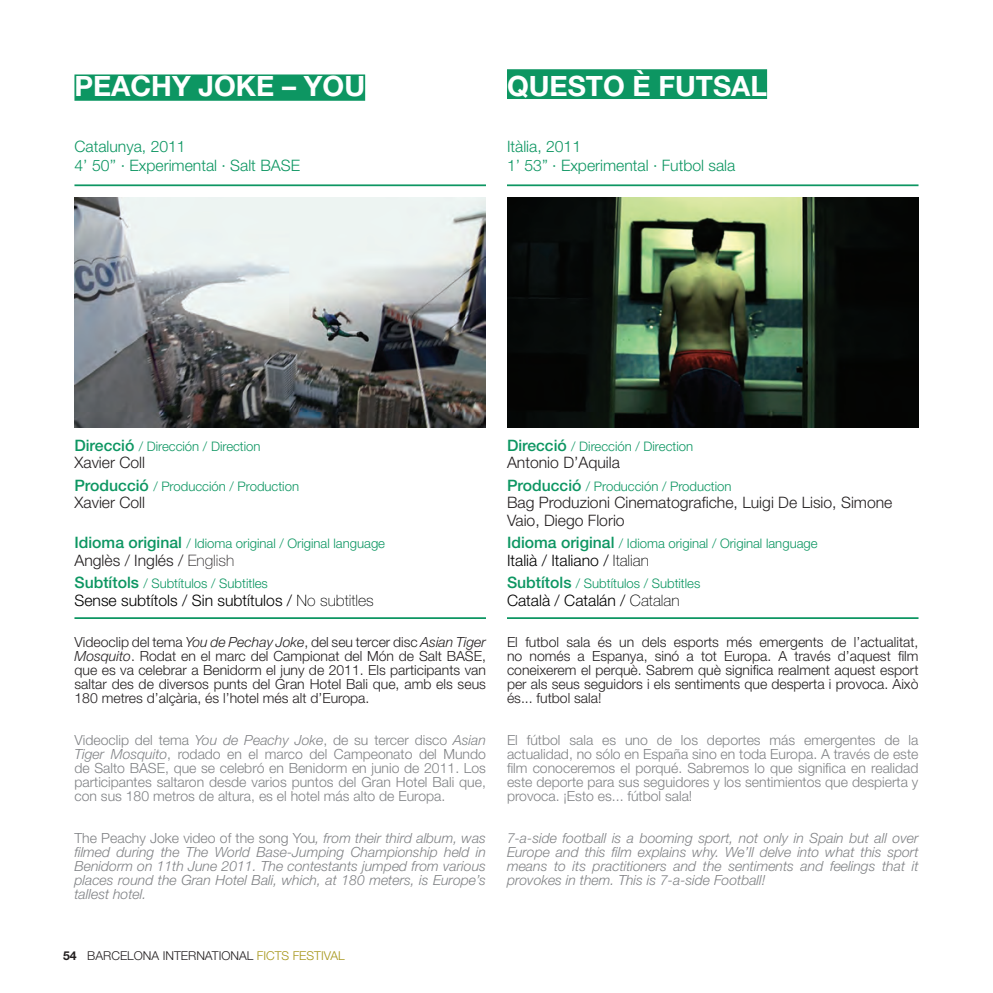
<style>
.page{position:relative;width:993px;height:993px;background:#fff}
.page>*{position:absolute;margin:0;border:0;box-sizing:border-box;transform-origin:0 0}
.t1{font:700 28px "Helvetica Neue";color:#fff}
.t2{font:300 15.75px/17.5px "Helvetica Neue";color:#231f20}
.t3{font:300 15.75px "Helvetica Neue";color:#000}
.t4{font:300 15.75px/18.9px "Helvetica Neue";color:#0d9662}
.t5{font:300 14px/14px "Helvetica Neue";color:#808285;text-align:justify}
.t6{font:300 14px/14px "Helvetica Neue";color:#231f20;text-align:justify}
.t7{font:italic 300 14px/14px "Helvetica Neue";color:#808285;text-align:justify}
.t8{font:300 13.12px "Helvetica Neue";color:#0d9662}
.t9{font:300 12.25px "Helvetica Neue";color:#231f20}
.s1{font-weight:500;font-size:15.75px}
.s2{font-weight:100}
.s3{font-style:italic}
.s4{font-style:normal}
.s5{font-weight:700}
.s6{color:#a69619}
</style>
<div class="page">
<div style="left:74px;top:74px;width:291px;height:27px;background:#0d9662"></div>
<div style="left:507px;top:69px;width:259px;height:30px;background:#0d9662"></div>
<hr style="left:74px;top:184px;width:412px;height:2px;background:#0d9662">
<hr style="left:507px;top:184px;width:411px;height:2px;background:#0d9662">
<hr style="left:74px;top:617px;width:412px;height:1px;background:#0d9662">
<hr style="left:507px;top:617px;width:411px;height:1px;background:#0d9662">
<img style="left:74px;top:197px;width:412px;height:230px">
<img style="left:507px;top:197px;width:411px;height:230px">
<p class="t1" style="left:74px;top:69px;width:288px">PEACHY JOKE – YOU</p>
<p class="t1" style="left:507px;top:69px;width:261px">QUESTO È FUTSAL</p>
<p class="t4" style="left:74px;top:137px;width:227px">Catalunya, 2011<br>4’ 50’’ · Experimental · Salt BASE</p>
<p class="t4" style="left:507px;top:137px;width:230px">Itàlia, 2011<br>1’ 53” · Experimental · Futbol sala</p>
<p class="t8" style="left:74px;top:438px;width:188px"><span class="s1">Direcció</span> / Dirección / Direction</p>
<p class="t2" style="left:74px;top:453px;width:72px">Xavier Coll</p>
<p class="t8" style="left:74px;top:478px;width:226px"><span class="s1">Producció</span> / Producción / Production</p>
<p class="t2" style="left:74px;top:493px;width:72px">Xavier Coll</p>
<p class="t8" style="left:74px;top:535px;width:312px"><span class="s1">Idioma original</span> / Idioma original / Original language</p>
<p class="t2" style="left:74px;top:551px;width:161px">Anglès / Inglés / <span class="s2">English</span></p>
<p class="t8" style="left:74px;top:575px;width:195px"><span class="s1">Subtítols</span> / Subtítulos / Subtitles</p>
<p class="t3" style="left:74px;top:590px;width:301px">Sense subtítols / Sin subtítulos / <span class="s2">No subtitles</span></p>
<p class="t6" style="left:74px;top:634px;width:413px">Videoclip del tema <span class="s3">You de Pechay Joke</span>, del seu tercer disc <span class="s3">Asian Tiger Mosquito</span>. Rodat en el marc del Campionat del Món de Salt BASE, que es va celebrar a Benidorm el juny de 2011. Els participants van saltar des de diversos punts del Gran Hotel Bali que, amb els seus 180 metres d’alçària, és l’hotel més alt d’Europa.</p>
<p class="t5" style="left:74px;top:732px;width:413px">Videoclip del tema <span class="s3">You de Peachy Joke</span>, de su tercer disco <span class="s3">Asian Tiger Mosquito</span>, rodado en el marco del Campeonato del Mundo de Salto BASE, que se celebró en Benidorm en junio de 2011. Los participantes saltaron desde varios puntos del Gran Hotel Bali que, con sus 180 metros de altura, es el hotel más alto de Europa.</p>
<p class="t7" style="left:74px;top:830px;width:413px"><span class="s4">The Peachy Joke video of the song You</span>, from their third album, was filmed during the The World Base-Jumping Championship held in Benidorm on 11th June 2011. The contestants jumped from various places round the Gran Hotel Bali, which, at 180 meters, is Europe’s tallest hotel.</p>
<p class="t8" style="left:507px;top:438px;width:188px"><span class="s1">Direcció</span> / Dirección / Direction</p>
<p class="t2" style="left:507px;top:453px;width:114px">Antonio D’Aquila</p>
<p class="t8" style="left:507px;top:478px;width:226px"><span class="s1">Producció</span> / Producción / Production</p>
<p class="t2" style="left:507px;top:493px;width:387px">Bag Produzioni Cinematografiche, Luigi De Lisio, Simone<br>Vaio, Diego Florio</p>
<p class="t8" style="left:507px;top:535px;width:312px"><span class="s1">Idioma original</span> / Idioma original / Original language</p>
<p class="t3" style="left:507px;top:550px;width:143px">Italià / Italiano / <span class="s2">Italian</span></p>
<p class="t8" style="left:507px;top:575px;width:195px"><span class="s1">Subtítols</span> / Subtítulos / Subtitles</p>
<p class="t3" style="left:507px;top:590px;width:174px">Català / Catalán / <span class="s2">Catalan</span></p>
<p class="t6" style="left:507px;top:634px;width:413px">El futbol sala és un dels esports més emergents de l’actualitat, no només a Espanya, sinó a tot Europa. A través d’aquest film coneixerem el perquè. Sabrem què significa realment aquest esport per als seus seguidors i els sentiments que desperta i provoca. Això és... futbol sala!</p>
<p class="t5" style="left:507px;top:732px;width:413px">El fútbol sala es uno de los deportes más emergentes de la actualidad, no sólo en España sino en toda Europa. A través de este film conoceremos el porqué. Sabremos lo que significa en realidad este deporte para sus seguidores y los sentimientos que despierta y provoca. ¡Esto es... fútbol sala!</p>
<p class="t7" style="left:507px;top:830px;width:413px">7-a-side football is a booming sport, not only in Spain but all over Europe and this film explains why. We’ll delve into what this sport means to its practitioners and the sentiments and feelings that it provokes in them. This is 7-a-side Football!</p>
<p class="t9" style="left:63px;top:947px;width:283px"><span class="s5">54</span> BARCELONA INTERNATIONAL <span class="s6">FICTS FESTIVAL</span></p>
</div>
